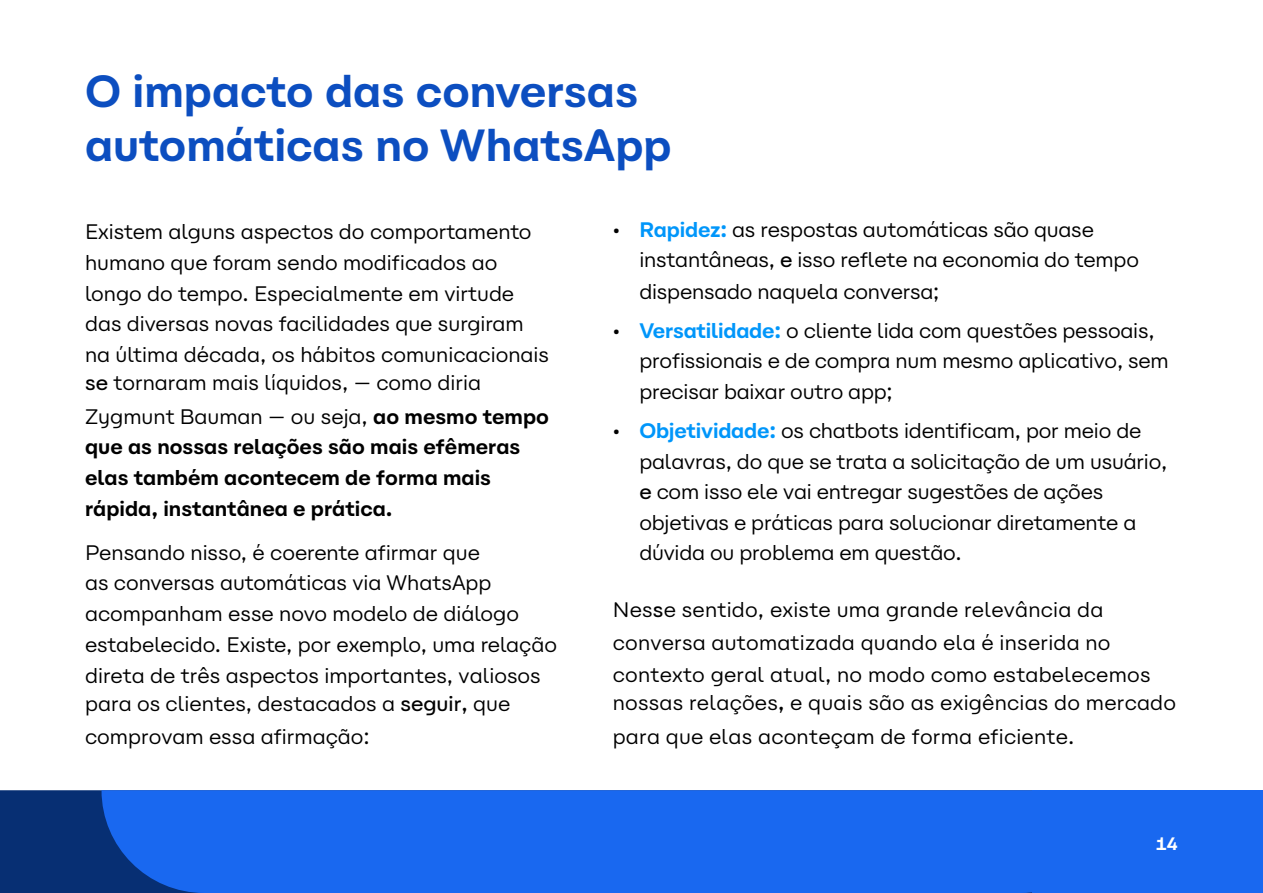
<style>
.page{position:relative;width:1263px;height:893px;background:#fff}
.page>*{position:absolute;margin:0;border:0;box-sizing:border-box;transform-origin:0 0}
.t1{font:700 45px/54px "Carbona";color:#0c4ec0}
.t2{font:21px/30.8px "Carbona";color:#000}
.t3{font:700 21px/30.8px "Carbona";color:#000}
.t4{font:700 18px "Carbona";color:#fff}
.s1{font-weight:500}
.s2{font-weight:700}
.s3{font-weight:700;color:#0096fa}
</style>
<div class="page">
<div style="left:0;top:790px;width:102px;height:103px;background:#072f73"></div>
<div style="left:102px;top:790px;width:930px;height:103px;background:#1968f0"></div>
<div style="left:1032px;top:790px;width:231px;height:103px;background:#1968f0"></div>
<h1 class="t1" style="left:85px;top:58px;width:588px">O impacto das conversas automáticas no WhatsApp</h1>
<p class="t2" style="left:85px;top:213px;width:465px">Existem alguns aspectos do comportamento humano que foram sendo modificados ao longo do tempo. Especialmente em virtude das diversas novas facilidades que surgiram na última década, os hábitos comunicacionais</p>
<p class="t2" style="left:85px;top:364px;width:465px;line-height:33.3px"><span class="s1">se</span> tornaram mais líquidos, — como diria<br>Zygmunt Bauman — ou seja, <span class="s2">ao mesmo tempo</span></p>
<p class="t3" style="left:85px;top:429px;width:437px">que as nossas relações são mais efêmeras elas também acontecem de forma mais rápida, instantânea e prática.</p>
<p class="t2" style="left:85px;top:534px;width:473px">Pensando nisso, é coerente afirmar que<br>as conversas automáticas via WhatsApp acompanham esse novo modelo de diálogo estabelecido. Existe, por exemplo, uma relação direta de três aspectos importantes, valiosos</p>
<p class="t2" style="left:85px;top:684px;width:427px;line-height:33.3px">para os clientes, destacados a <span class="s1">seguir,</span> que comprovam essa afirmação:</p>
<p class="t2" style="left:639px;top:212px;width:501px;text-indent:-27px">• <span class="s3">Rapidez:</span> as respostas automáticas são quase instantâneas, <span class="s1">e</span> isso reflete na economia do tempo dispensado naquela conversa;</p>
<p class="t2" style="left:639px;top:313px;width:531px;text-indent:-27px">• <span class="s3">Versatilidade:</span> o cliente lida com questões pessoais, profissionais e de compra num mesmo aplicativo, sem precisar baixar outro app;</p>
<p class="t2" style="left:639px;top:413px;width:530px;text-indent:-27px">• <span class="s3">Objetividade:</span> os chatbots identificam, por meio de palavras, do que se trata a solicitação de um usuário, <span class="s1">e</span> com isso ele vai entregar sugestões de ações objetivas e práticas para solucionar diretamente a dúvida ou problema em questão.</p>
<p class="t2" style="left:613px;top:590px;width:499px;line-height:33.6px">Nes<span class="s1">s</span>e sentido, existe uma grande relevância da conversa automatizada quando ela é inserida no</p>
<p class="t2" style="left:613px;top:657px;width:565px;line-height:28.7px">contexto geral atual, no modo como estabelecemos nossas relações<span class="s1">,</span> e quais são as exigências do mercado</p>
<p class="t2" style="left:613px;top:718px;width:463px">para que elas aconteçam de forma eficiente.</p>
<p class="t4" style="left:1155px;top:828px;width:24px">14</p>
</div>
